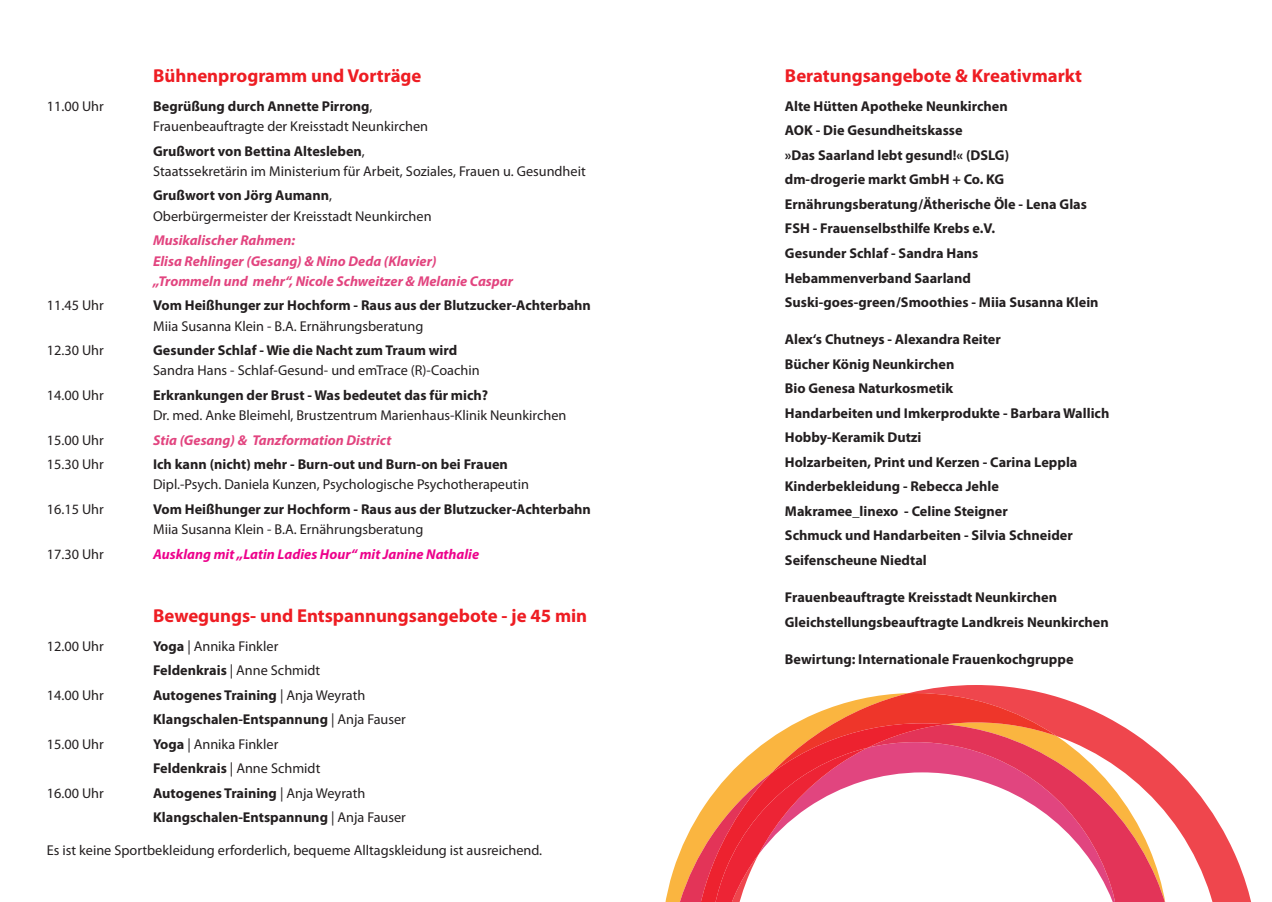
<style>
.page{position:relative;width:1272px;height:902px;background:#fff}
.page>*{position:absolute;margin:0;border:0;box-sizing:border-box;transform-origin:0 0}
.t1{font:700 18.75px "Myriad Pro";color:#ee1d23}
.t2{font:700 14.25px/24.5px "Myriad Pro";color:#231f20}
.t3{font:14.25px/20.2px "Myriad Pro";color:#231f20}
.t4{font:italic 700 14.25px/20.2px "Myriad Pro";color:#e2447f}
.t5{font:italic 700 14.25px "Myriad Pro";color:#ed028c}
.s1{font-weight:700}
.s2{font-weight:400}
</style>
<div class="page">
<svg style="left:668px;top:826px;width:24px;height:75px"></svg>
<svg style="left:909px;top:685px;width:342px;height:216px"></svg>
<svg style="left:796px;top:693px;width:260px;height:208px"></svg>
<svg style="left:945px;top:747px;width:70px;height:154px"></svg>
<svg style="left:692px;top:723px;width:253px;height:178px"></svg>
<h1 class="t1" style="left:153px;top:64px;width:270px">Bühnenprogramm und Vorträge</h1>
<p class="t3" style="left:47px;top:96px;width:58px">11.00 Uhr</p>
<p class="t3" style="left:153px;top:96px;width:276px"><span class="s1">Begrüßung durch Annette Pirrong</span>,<br>Frauenbeauftragte der Kreisstadt Neunkirchen</p>
<p class="t3" style="left:153px;top:140px;width:434px"><span class="s1">Grußwort von Bettina Altesleben</span>,<br>Staatssekretärin im Ministerium für Arbeit, Soziales, Frauen u. Gesundheit</p>
<p class="t3" style="left:153px;top:185px;width:280px"><span class="s1">Grußwort von Jörg Aumann</span>,<br>Oberbürgermeister der Kreisstadt Neunkirchen</p>
<p class="t4" style="left:153px;top:230px;width:361px">Musikalischer Rahmen:<br>Elisa Rehlinger (Gesang) &amp; Nino Deda (Klavier)<br>„Trommeln und mehr“, Nicole Schweitzer &amp; Melanie Caspar</p>
<p class="t3" style="left:47px;top:295px;width:59px">11.45 Uhr</p>
<p class="t2" style="left:153px;top:293px;width:439px">Vom Heißhunger zur Hochform - Raus aus der Blutzucker-Achterbahn</p>
<p class="t3" style="left:153px;top:315px;width:272px">Miia Susanna Klein - B.A. Ernährungsberatung</p>
<p class="t3" style="left:47px;top:340px;width:59px">12.30 Uhr</p>
<p class="t2" style="left:153px;top:337px;width:306px">Gesunder Schlaf - Wie die Nacht zum Traum wird</p>
<p class="t3" style="left:153px;top:360px;width:328px">Sandra Hans - Schlaf-Gesund- und emTrace (R)-Coachin</p>
<p class="t3" style="left:47px;top:384px;width:59px">14.00 Uhr</p>
<p class="t2" style="left:153px;top:382px;width:336px">Erkrankungen der Brust - Was bedeutet das für mich?</p>
<p class="t3" style="left:153px;top:405px;width:415px">Dr. med. Anke Bleimehl, Brustzentrum Marienhaus-Klinik Neunkirchen</p>
<p class="t3" style="left:47px;top:429px;width:59px">15.00 Uhr</p>
<p class="t4" style="left:153px;top:429px;width:240px">Stia (Gesang) &amp; Tanzformation District</p>
<p class="t3" style="left:47px;top:454px;width:59px">15.30 Uhr</p>
<p class="t2" style="left:153px;top:451px;width:356px">Ich kann (nicht) mehr - Burn-out und Burn-on bei Frauen</p>
<p class="t3" style="left:153px;top:474px;width:377px">Dipl.-Psych. Daniela Kunzen, Psychologische Psychotherapeutin</p>
<p class="t3" style="left:47px;top:498px;width:59px">16.15 Uhr</p>
<p class="t2" style="left:153px;top:496px;width:439px">Vom Heißhunger zur Hochform - Raus aus der Blutzucker-Achterbahn</p>
<p class="t3" style="left:153px;top:519px;width:272px">Miia Susanna Klein - B.A. Ernährungsberatung</p>
<p class="t3" style="left:47px;top:543px;width:59px">17.30 Uhr</p>
<p class="t5" style="left:153px;top:544px;width:327px">Ausklang mit „Latin Ladies Hour“ mit Janine Nathalie</p>
<h1 class="t1" style="left:153px;top:603px;width:435px">Bewegungs- und Entspannungsangebote - je 45 min</h1>
<p class="t3" style="left:47px;top:635px;width:58px">12.00 Uhr</p>
<p class="t3" style="left:153px;top:633px;width:169px;line-height:24.5px"><span class="s1">Yoga</span> | Annika Finkler<br><span class="s1">Feldenkrais</span> | Anne Schmidt</p>
<p class="t3" style="left:47px;top:684px;width:58px">14.00 Uhr</p>
<p class="t2" style="left:153px;top:682px;width:254px">Autogenes Training <span class="s2">| Anja Weyrath<br></span>Klangschalen-Entspannung <span class="s2">| Anja Fauser</span></p>
<p class="t3" style="left:47px;top:733px;width:58px">15.00 Uhr</p>
<p class="t3" style="left:153px;top:731px;width:169px;line-height:24.5px"><span class="s1">Yoga</span> | Annika Finkler<br><span class="s1">Feldenkrais</span> | Anne Schmidt</p>
<p class="t3" style="left:47px;top:782px;width:58px">16.00 Uhr</p>
<p class="t2" style="left:153px;top:780px;width:254px">Autogenes Training <span class="s2">| Anja Weyrath<br></span>Klangschalen-Entspannung <span class="s2">| Anja Fauser</span></p>
<p class="t3" style="left:47px;top:839px;width:497px">Es ist keine Sportbekleidung erforderlich, bequeme Alltagskleidung ist ausreichend.</p>
<h1 class="t1" style="left:784px;top:64px;width:298px">Beratungsangebote &amp; Kreativmarkt</h1>
<p class="t2" style="left:784px;top:93px;width:315px">Alte Hütten Apotheke Neunkirchen<br>AOK - Die Gesundheitskasse<br>»Das Saarland lebt gesund!« (DSLG)<br>dm-drogerie markt GmbH + Co. KG Ernährungsberatung/Ätherische Öle - Lena Glas FSH - Frauenselbsthilfe Krebs e.V.<br>Gesunder Schlaf - Sandra Hans Hebammenverband Saarland Suski-goes-green/Smoothies - Miia Susanna Klein</p>
<p class="t2" style="left:784px;top:327px;width:326px">Alex‘s Chutneys - Alexandra Reiter<br>Bücher König Neunkirchen<br>Bio Genesa Naturkosmetik<br>Handarbeiten und Imkerprodukte - Barbara Wallich Hobby-Keramik Dutzi<br>Holzarbeiten, Print und Kerzen - Carina Leppla Kinderbekleidung - Rebecca Jehle Makramee_linexo - Celine Steigner<br>Schmuck und Handarbeiten - Silvia Schneider Seifenscheune Niedtal</p>
<p class="t2" style="left:784px;top:584px;width:325px">Frauenbeauftragte Kreisstadt Neunkirchen<br>Gleichstellungsbeauftragte Landkreis Neunkirchen</p>
<p class="t2" style="left:784px;top:646px;width:290px">Bewirtung: Internationale Frauenkochgruppe</p>
</div>
